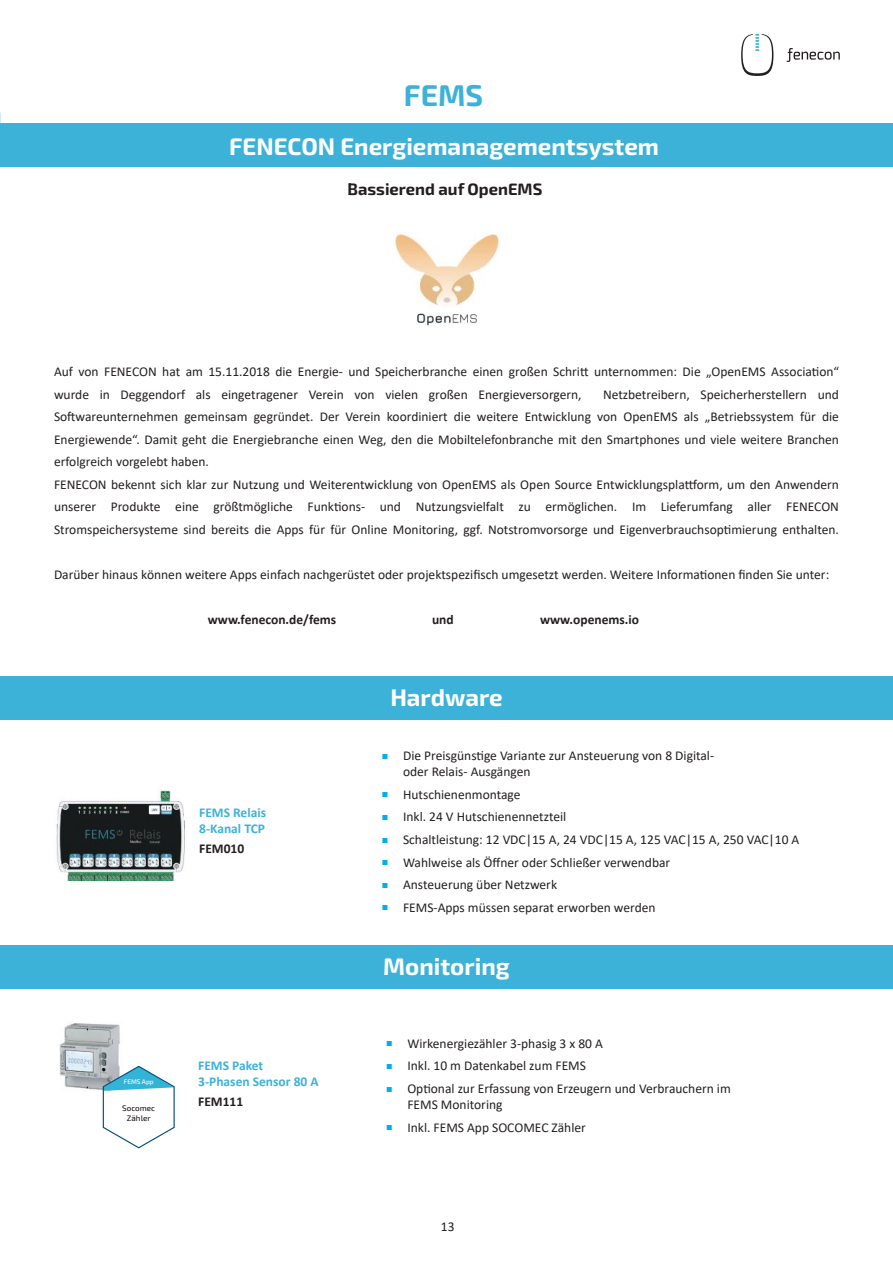
<style>
.page{position:relative;width:893px;height:1263px;background:#fff}
.page>*{position:absolute;margin:0;border:0;box-sizing:border-box;transform-origin:0 0}
.t1{font:700 30px "Exo 2";color:#3db2d8}
.t2{font:700 24px "Exo 2";color:#fff}
.t3{font:700 16.5px "Exo 2";color:#241f1f}
.t4{font:13.5px/22.5px "Calibri";color:#241f1f}
.t5{font:700 13.5px "Calibri";color:#241f1f}
.t6{font:700 13.5px/16.2px "Calibri";color:#3db2d8}
.t7{font:500 8.1px/9.6px "Exo 2";color:#241f1f;text-align:center}
.t8{font:500 6.6px "Exo 2";color:#fff}
.s1{font-family:"Exo 2";font-size:16.5px;color:#fff}
.s2{font-family:"Arial";font-size:10.8px;color:#00aeef}
</style>
<div class="page">
<svg style="left:786px;top:48px;width:54px;height:14px"></svg>
<svg style="left:741px;top:34px;width:32px;height:42px"></svg>
<div style="left:0;top:676px;width:893px;height:44px;background:#3db2d8"></div>
<div style="left:0;top:945px;width:893px;height:43px;background:#3db2d8"></div>
<div style="left:0;top:123px;width:893px;height:44px;background:#3db2d8"></div>
<img style="left:393px;top:233px;width:107px;height:93px">
<img style="left:56px;top:790px;width:129px;height:90px">
<img style="left:59px;top:1023px;width:61px;height:67px">
<svg style="left:102px;top:1066px;width:73px;height:82px"></svg>
<h1 class="t1" style="left:404px;top:75px;width:81px">FEMS</h1>
<h2 class="t2" style="left:229px;top:129px;width:431px">FENECON Energiemanagementsystem</h2>
<p class="t3" style="left:348px;top:177px;width:196px">Bassierend auf OpenEMS</p>
<p class="t4" style="left:54px;top:360px;width:786px">Auf von FENECON hat am 15.11.2018 die Energie- und Speicherbranche einen großen Schritt unternommen: Die „OpenEMS Association“ wurde in Deggendorf als eingetragener Verein von vielen großen Energieversorgern,</p>
<p class="t4" style="left:54px;top:383px;width:786px;text-indent:549px">Netzbetreibern, Speicherherstellern und Softwareunternehmen gemeinsam gegründet. Der Verein koordiniert die weitere Entwicklung von OpenEMS als „Betriebssystem für die Energiewende“. Damit geht die Energiebranche einen Weg, den die Mobiltelefonbranche mit den Smartphones und viele weitere Branchen erfolgreich vorgelebt haben.<br>FENECON bekennt sich klar zur Nutzung und Weiterentwicklung von OpenEMS als Open Source Entwicklungsplattform, um den Anwendern unserer Produkte eine größtmögliche Funktions- und Nutzungsvielfalt zu ermöglichen. Im Lieferumfang aller FENECON Stromspeichersysteme sind bereits die Apps für für Online Monitoring, ggf. Notstromvorsorge und Eigenverbrauchsoptimierung enthalten.</p>
<p class="t4" style="left:54px;top:563px;width:777px">Darüber hinaus können weitere Apps einfach nachgerüstet oder projektspezifisch umgesetzt werden. Weitere Informationen finden Sie unter:</p>
<p class="t5" style="left:162px;top:610px;width:176px"><span class="s1">^^^^^^</span>www.fenecon.de/fems</p>
<p class="t5" style="left:432px;top:610px;width:23px">und</p>
<p class="t5" style="left:540px;top:610px;width:101px">www.openems.io</p>
<p class="t6" style="left:199px;top:804px;width:68px">FEMS Relais<br>8-Kanal TCP</p>
<p class="t5" style="left:199px;top:839px;width:47px">FEM010</p>
<p class="t8" style="left:124px;top:1077px;width:31px">FEMS App</p>
<p class="t7" style="left:122px;top:1103px;width:34px">Socomec<br>Zähler</p>
<p class="t6" style="left:198px;top:1057px;width:122px">FEMS Paket<br>3-Phasen Sensor 80 A</p>
<p class="t5" style="left:198px;top:1092px;width:47px">FEM111</p>
<h2 class="t2" style="left:390px;top:681px;width:114px">Hardware</h2>
<p class="t4" style="left:403px;top:747px;width:313px;line-height:16.2px;text-indent:-21px"><span class="s2">■</span> Die Preisgünstige Variante zur Ansteuerung von 8 Digital&shy;oder Relais- Ausgängen</p>
<p class="t4" style="left:382px;top:783px;width:140px"><span class="s2">■</span> Hutschienenmontage</p>
<p class="t4" style="left:382px;top:805px;width:186px"><span class="s2">■</span> Inkl. 24 V Hutschienennetzteil</p>
<p class="t4" style="left:382px;top:828px;width:419px"><span class="s2">■</span> Schaltleistung: 12 VDC|15 A, 24 VDC|15 A, 125 VAC|15 A, 250 VAC|10 A</p>
<p class="t4" style="left:382px;top:850px;width:290px"><span class="s2">■</span> Wahlweise als Öffner oder Schließer verwendbar</p>
<p class="t4" style="left:382px;top:873px;width:177px"><span class="s2">■</span> Ansteuerung über Netzwerk</p>
<p class="t4" style="left:382px;top:896px;width:275px"><span class="s2">■</span> FEMS-Apps müssen separat erworben werden</p>
<h2 class="t2" style="left:383px;top:950px;width:128px">Monitoring</h2>
<p class="t4" style="left:386px;top:1032px;width:218px"><span class="s2">■</span> Wirkenergiezähler 3-phasig 3 x 80 A</p>
<p class="t4" style="left:386px;top:1054px;width:201px"><span class="s2">■</span> Inkl. 10 m Datenkabel zum FEMS</p>
<p class="t4" style="left:407px;top:1080px;width:325px;line-height:16.2px;text-indent:-21px"><span class="s2">■</span> Optional zur Erfassung von Erzeugern und Verbrauchern im<br>FEMS Monitoring</p>
<p class="t4" style="left:386px;top:1116px;width:201px"><span class="s2">■</span> Inkl. FEMS App SOCOMEC Zähler</p>
<p class="t4" style="left:441px;top:1215px;width:15px">13</p>
</div>
